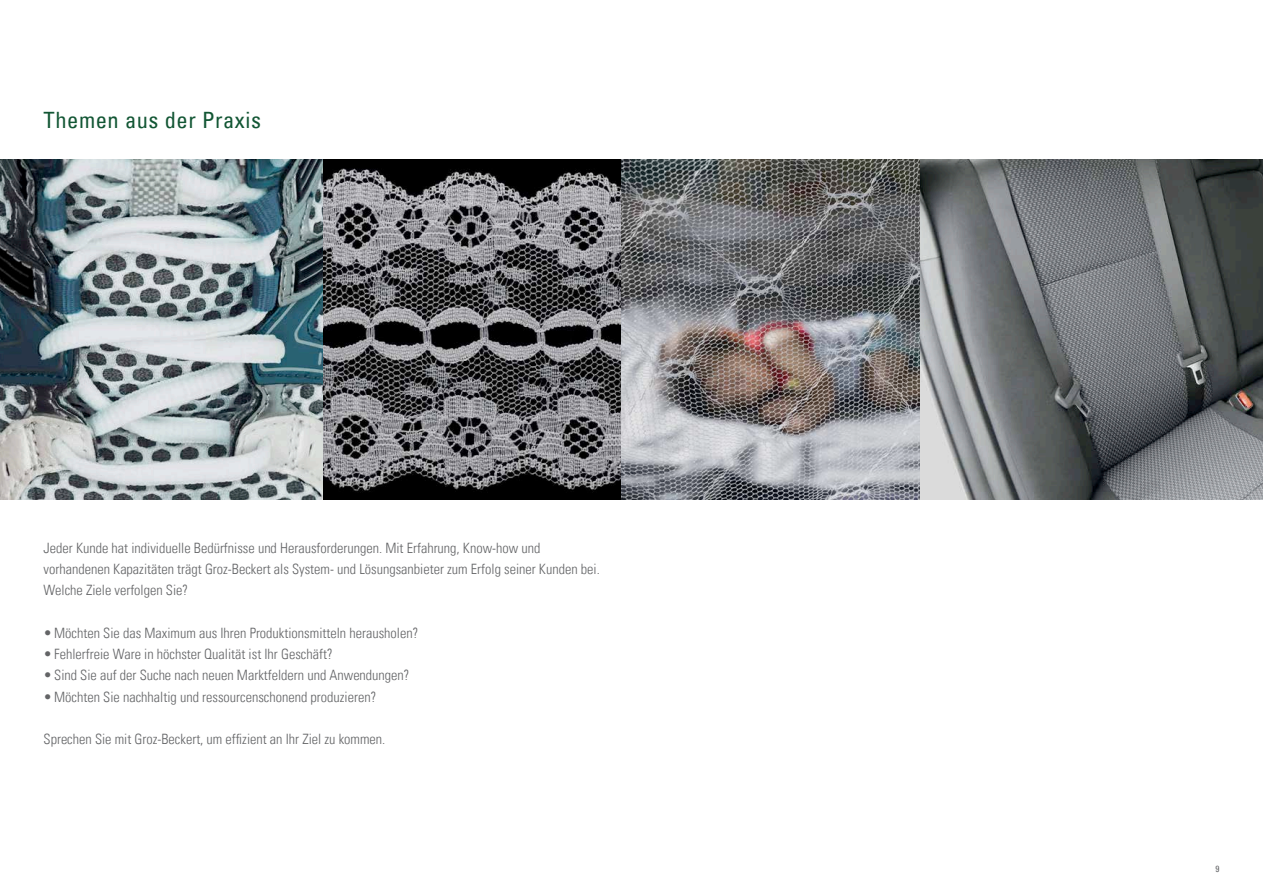
<style>
.page{position:relative;width:1263px;height:893px;background:#fff}
.page>*{position:absolute;margin:0;border:0;box-sizing:border-box;transform-origin:0 0}
.t1{font:condensed 22.5px "Univers Com 57";letter-spacing:.025em;color:#125634}
.t2{font:14.25px/21.3px "Univers Com 47 Light Cond";color:#636466}
.t3{font:condensed 9px "Univers Com 57";color:#636466}
</style>
<div class="page">
<img style="left:0;top:159px;width:323px;height:341px">
<svg style="left:323px;top:159px;width:299px;height:341px;background:#5b5a5d"></svg>
<img style="left:622px;top:159px;width:299px;height:341px">
<svg style="left:921px;top:159px;width:342px;height:341px;background:#6e7274"></svg>
<h1 class="t1" style="left:44px;top:105px;width:219px">Themen aus der Praxis</h1>
<p class="t2" style="left:44px;top:537px;width:558px">Jeder Kunde hat individuelle Bedürfnisse und Herausforderungen. Mit Erfahrung, Know-how und vorhandenen Kapazitäten trägt Groz-Beckert als System- und Lösungsanbieter zum Erfolg seiner Kunden bei.<br>Welche Ziele verfolgen Sie?</p>
<p class="t2" style="left:44px;top:622px;width:376px">•Möchten Sie das Maximum aus Ihren Produktionsmitteln herausholen?</p>
<p class="t2" style="left:44px;top:643px;width:290px">•Fehlerfreie Ware in höchster Qualität ist Ihr Geschäft?</p>
<p class="t2" style="left:44px;top:665px;width:367px">•Sind Sie auf der Suche nach neuen Marktfeldern und Anwendungen?</p>
<p class="t2" style="left:44px;top:686px;width:334px">•Möchten Sie nachhaltig und ressourcenschonend produzieren?</p>
<p class="t2" style="left:44px;top:728px;width:343px">Sprechen Sie mit Groz-Beckert, um effizient an Ihr Ziel zu kommen.</p>
<p class="t3" style="left:1215px;top:863px;width:5px">9</p>
</div>
